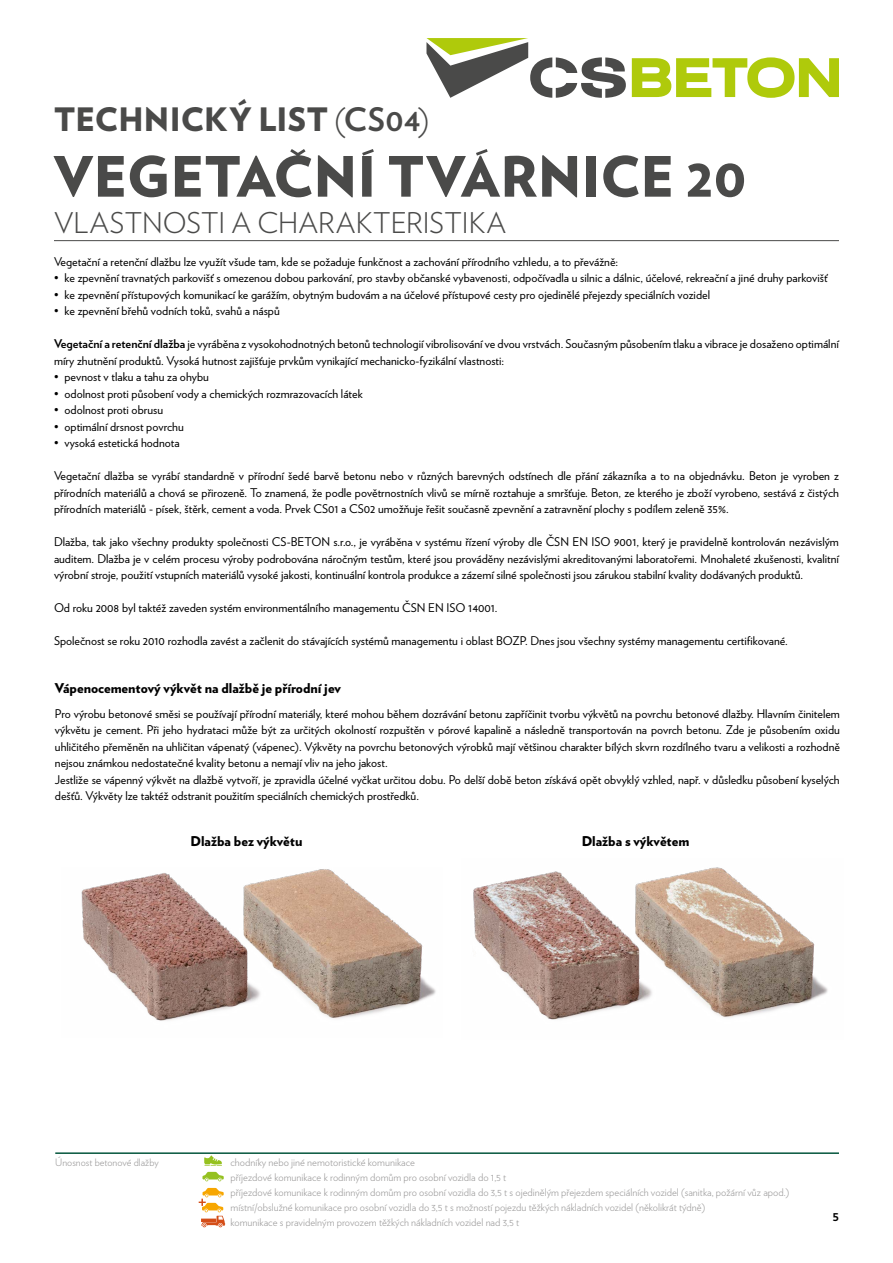
<style>
.page{position:relative;width:893px;height:1263px;background:#fff}
.page>*{position:absolute;margin:0;border:0;box-sizing:border-box;transform-origin:0 0}
.t1{font:900 55.5px "Verlag ACCENT";color:#4a4a49}
.t2{font:900 32.25px "Verlag";letter-spacing:.005em;color:#4a4a49}
.t3{font:300 28.5px "Verlag";color:#4a4a49}
.t4{font:900 13.5px "Verlag";color:#000}
.t5{font:700 13.5px "Verlag";color:#000}
.t6{font:12px/16.5px "Verlag";color:#000}
.t7{font:300 10.5px/15px "Verlag";color:#9b9a9a}
.t8{font:300 10.2px "Verlag";color:#9b9a9a}
.s1{font-family:"Verlag ACCENT";font-weight:300}
.s2{font-family:"Verlag ACCENT";font-weight:700}
.s3{font-weight:700}
</style>
<div class="page">
<hr style="left:55px;top:1152px;width:784px;height:2px;background:#04563c">
<svg style="left:202px;top:1172px;width:22px;height:9px"></svg>
<svg style="left:199px;top:1188px;width:26px;height:39px"></svg>
<svg style="left:201px;top:1218px;width:15px;height:4px"></svg>
<svg style="left:204px;top:1155px;width:18px;height:11px"></svg>
<svg style="left:632px;top:57px;width:207px;height:41px"></svg>
<svg style="left:426px;top:38px;width:200px;height:60px"></svg>
<hr style="left:54px;top:240px;width:785px;height:1px;background:#4a4a49">
<img style="left:81px;top:869px;width:355px;height:152px">
<img style="left:473px;top:867px;width:355px;height:153px">
<h2 class="t2" style="left:54px;top:92px;width:377px">TECHNICKÝ LIST <span class="s1">(</span><span class="s2">CS04</span><span class="s1">)</span></h2>
<h1 class="t1" style="left:54px;top:148px;width:694px">VEGETAČNÍ TVÁRNICE 20</h1>
<h3 class="t3" style="left:54px;top:202px;width:454px">VLASTNOSTI A CHARAKTERISTIKA</h3>
<p class="t6" style="left:54px;top:253px;width:566px">Vegetační a retenční dlažbu lze využít všude tam, kde se požaduje funkčnost a zachování přírodního vzhledu, a to převážně:</p>
<p class="t6" style="left:54px;top:269px;width:775px">• ke zpevnění travnatých parkovišť s omezenou dobou parkování, pro stavby občanské vybavenosti, odpočívadla u silnic a dálnic, účelové, rekreační a jiné druhy parkovišť</p>
<p class="t6" style="left:54px;top:286px;width:658px">• ke zpevnění přístupových komunikací ke garážím, obytným budovám a na účelové přístupové cesty pro ojedinělé přejezdy speciálních vozidel</p>
<p class="t6" style="left:54px;top:302px;width:227px">• ke zpevnění břehů vodních toků, svahů a náspů</p>
<p class="t6" style="left:54px;top:335px;width:786px"><span class="s3">Vegetační a retenční dlažba</span> je vyráběna z vysokohodnotných betonů technologií vibrolisování ve dvou vrstvách. Současným působením tlaku a vibrace je dosaženo optimální míry zhutnění produktů. Vysoká hutnost zajišťuje prvkům vynikající mechanicko-fyzikální vlastnosti:</p>
<p class="t6" style="left:54px;top:368px;width:156px">• pevnost v tlaku a tahu za ohybu</p>
<p class="t6" style="left:54px;top:385px;width:310px">• odolnost proti působení vody a chemických rozmrazovacích látek</p>
<p class="t6" style="left:54px;top:401px;width:111px">• odolnost proti obrusu</p>
<p class="t6" style="left:54px;top:418px;width:131px">• optimální drsnost povrchu</p>
<p class="t6" style="left:54px;top:434px;width:127px">• vysoká estetická hodnota</p>
<p class="t6" style="left:54px;top:467px;width:786px;text-align:justify">Vegetační dlažba se vyrábí standardně v přírodní šedé barvě betonu nebo v různých barevných odstínech dle přání zákazníka a to na objednávku. Beton je vyroben z přírodních materiálů a chová se přirozeně. To znamená, že podle povětrnostních vlivů se mírně roztahuje a smršťuje. Beton, ze kterého je zboží vyrobeno, sestává z čistých přírodních materiálů - písek, štěrk, cement a voda. Prvek CS01 a CS02 umožňuje řešit současně zpevnění a zatravnění plochy s podílem zeleně 35%.</p>
<p class="t6" style="left:54px;top:533px;width:786px;text-align:justify">Dlažba, tak jako všechny produkty společnosti CS-BETON s.r.o., je vyráběna v systému řízení výroby dle ČSN EN ISO 9001, který je pravidelně kontrolován nezávislým auditem. Dlažba je v celém procesu výroby podrobována náročným testům, které jsou prováděny nezávislými akreditovanými laboratořemi. Mnohaleté zkušenosti, kvalitní výrobní stroje, použití vstupních materiálů vysoké jakosti, kontinuální kontrola produkce a zázemí silné společnosti jsou zárukou stabilní kvality dodávaných produktů.</p>
<p class="t6" style="left:54px;top:599px;width:445px">Od roku 2008 byl taktéž zaveden systém environmentálního managementu ČSN EN ISO 14001.</p>
<p class="t6" style="left:54px;top:632px;width:735px">Společnost se roku 2010 rozhodla zavést a začlenit do stávajících systémů managementu i oblast BOZP. Dnes jsou všechny systémy managementu certifikované.</p>
<p class="t4" style="left:55px;top:677px;width:288px">Vápenocementový výkvět na dlažbě je přírodní jev</p>
<p class="t6" style="left:55px;top:705px;width:787px">Pro výrobu betonové směsi se používají přírodní materiály, které mohou během dozrávání betonu zapříčinit tvorbu výkvětů na povrchu betonové dlažby. Hlavním činitelem výkvětu je cement. Při jeho hydrataci může být za určitých okolností rozpuštěn v pórové kapalině a následně transportován na povrch betonu. Zde je působením oxidu uhličitého přeměněn na uhličitan vápenatý (vápenec). Výkvěty na povrchu betonových výrobků mají většinou charakter bílých skvrn rozdílného tvaru a velikosti a rozhodně nejsou známkou nedostatečné kvality betonu a nemají vliv na jeho jakost.<br>Jestliže se vápenný výkvět na dlažbě vytvoří, je zpravidla účelné vyčkat určitou dobu. Po delší době beton získává opět obvyklý vzhled, např. v důsledku působení kyselých dešťů. Výkvěty lze taktéž odstranit použitím speciálních chemických prostředků.</p>
<p class="t4" style="left:191px;top:830px;width:113px">Dlažba bez výkvětu</p>
<p class="t4" style="left:582px;top:830px;width:109px">Dlažba s výkvětem</p>
<p class="t8" style="left:55px;top:1155px;width:105px">Únosnost betonové dlažby</p>
<p class="t7" style="left:230px;top:1154px;width:560px">chodníky nebo jiné nemotoristické komunikace<br>příjezdové komunikace k rodinným domům pro osobní vozidla do 1,5 t<br>příjezdové komunikace k rodinným domům pro osobní vozidla do 3,5 t s ojedinělým přejezdem speciálních vozidel (sanitka, požární vůz apod.) místní/obslužné komunikace pro osobní vozidla do 3,5 t s možností pojezdu těžkých nákladních vozidel (několikrát týdně)<br>komunikace s pravidelným provozem těžkých nákladních vozidel nad 3,5 t</p>
<p class="t5" style="left:832px;top:1206px;width:8px">5</p>
</div>
